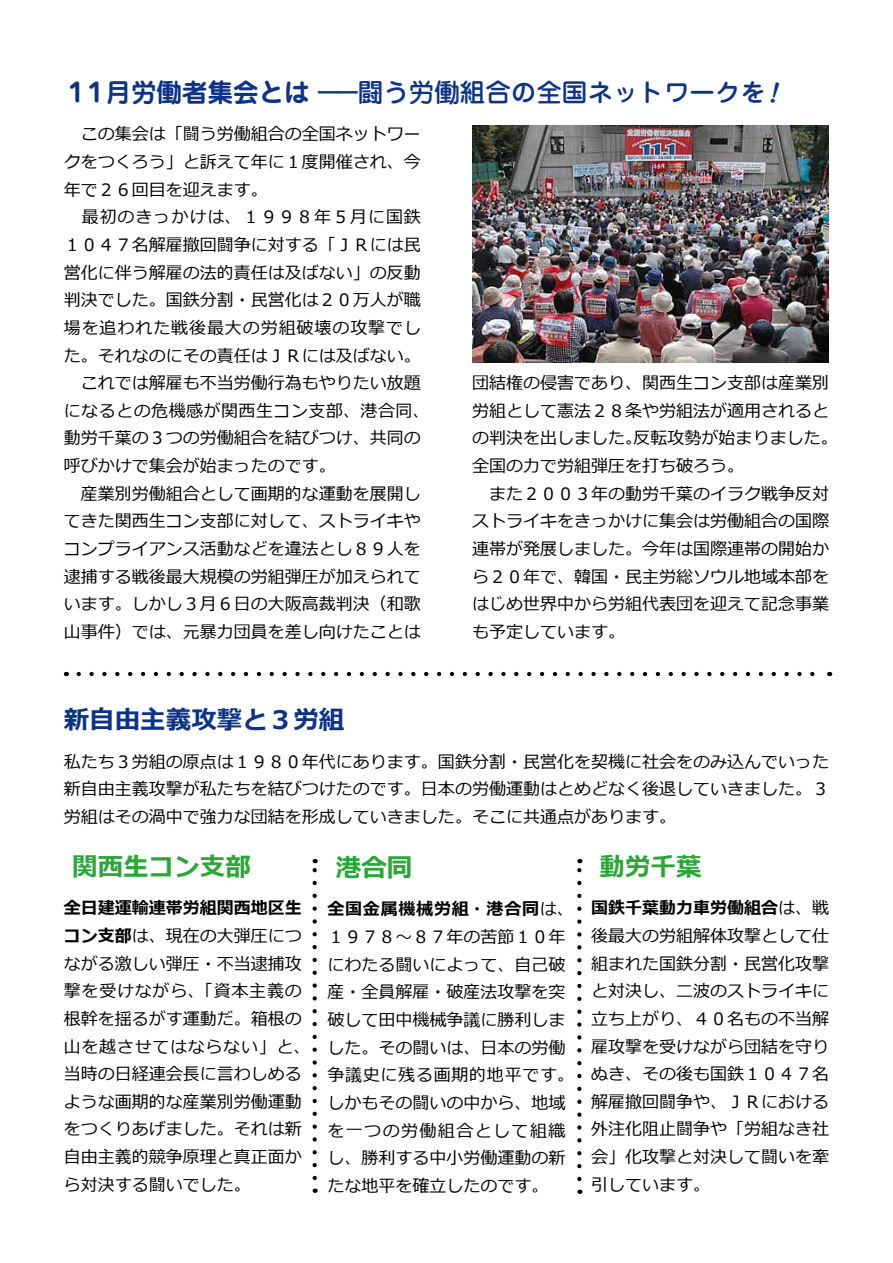
<style>
.page{position:relative;width:893px;height:1263px;background:#fff}
.page>*{position:absolute;margin:0;border:0;box-sizing:border-box;transform-origin:0 0}
.t1{font:500 25.5px "Jun 34 Pro";color:#0c3388;scale:.8 1}
.t2{font:700 25.5px "Meiryo";color:#2aa738}
.t3{font:700 25.5px "Meiryo";color:#0c3388}
.t4{font:16.95px/27.6px "Meiryo";color:#000}
.s1{font-family:"Jun 501 Pro";font-weight:700}
.s2{font-weight:700}
</style>
<div class="page">
<img style="left:472px;top:125px;width:357px;height:237px">
<svg style="left:79px;top:672px;width:736px;height:4px"></svg>
<svg style="left:313px;top:859px;width:4px;height:319px"></svg>
<svg style="left:577px;top:859px;width:4px;height:320px"></svg>
<h1 class="t1" style="left:64px;top:72px;width:879px"><span class="s1">１１月労働者集会とは</span> ――闘う労働組合の全国ネットワークを</h1>
<p class="t4" style="left:64px;top:121px;width:367px">　この集会は「闘う労働組合の全国ネットワークをつくろう」と訴えて年に１度開催され、今年で２６回目を迎えます。<br>　最初のきっかけは、１９９８年５月に国鉄<br>１０４７名解雇撤回闘争に対する「ＪＲには民営化に伴う解雇の法的責任は及ばない」の反動判決でした。国鉄分割・民営化は２０万人が職場を追われた戦後最大の労組破壊の攻撃でした。それなのにその責任はＪＲには及ばない。　これでは解雇も不当労働行為もやりたい放題になるとの危機感が関西生コン支部、港合同、動労千葉の３つの労働組合を結びつけ、共同の呼びかけで集会が始まったのです。<br>　産業別労働組合として画期的な運動を展開してきた関西生コン支部に対して、ストライキやコンプライアンス活動などを違法とし８９人を逮捕する戦後最大規模の労組弾圧が加えられています。しかし３月６日の大阪高裁判決（和歌山事件）では、元暴力団員を差し向けたことは</p>
<p class="t4" style="left:472px;top:370px;width:367px">団結権の侵害であり、関西生コン支部は産業別労組として憲法２８条や労組法が適用されるとの判決を出しました。反転攻勢が始まりました。全国の力で労組弾圧を打ち破ろう。<br>　また２００３年の動労千葉のイラク戦争反対ストライキをきっかけに集会は労働組合の国際連帯が発展しました。今年は国際連帯の開始から２０年で、韓国・民主労総ソウル地域本部をはじめ世界中から労組代表団を迎えて記念事業も予定しています。</p>
<h1 class="t3" style="left:64px;top:702px;width:282px">新自由主義攻撃と３労組</h1>
<p class="t4" style="left:64px;top:748px;width:767px;text-align:justify">私たち３労組の原点は１９８０年代にあります。国鉄分割・民営化を契機に社会をのみ込んでいった新自由主義攻撃が私たちを結びつけたのです。日本の労働運動はとめどなく後退していきました。３労組はその渦中で強力な団結を形成していきました。そこに共通点があります。</p>
<h1 class="t2" style="left:72px;top:849px;width:180px">関西生コン支部</h1>
<p class="t4" style="left:64px;top:895px;width:248px"><span class="s2">全日建運輸連帯労組関西地区生コン支部</span>は、現在の大弾圧につながる激しい弾圧・不当逮捕攻撃を受けながら、「資本主義の根幹を揺るがす運動だ。箱根の山を越させてはならない」と、当時の日経連会長に言わしめるような画期的な産業別労働運動をつくりあげました。それは新自由主義的競争原理と真正面から対決する闘いでした。</p>
<h1 class="t2" style="left:336px;top:850px;width:78px">港合同</h1>
<p class="t4" style="left:327px;top:896px;width:248px"><span class="s2">全国金属機械労組・港合同</span>は、<br>１９７８～８７年の苦節１０年にわたる闘いによって、自己破産・全員解雇・破産法攻撃を突破して田中機械争議に勝利しました。その闘いは、日本の労働争議史に残る画期的地平です。しかもその闘いの中から、地域を一つの労働組合として組織し、勝利する中小労働運動の新たな地平を確立したのです。</p>
<h1 class="t2" style="left:599px;top:849px;width:104px">動労千葉</h1>
<p class="t4" style="left:591px;top:895px;width:240px;text-align:justify"><span class="s2">国鉄千葉動力車労働組合</span>は、戦後最大の労組解体攻撃として仕組まれた国鉄分割・民営化攻撃と対決し、二波のストライキに立ち上がり、４０名もの不当解雇攻撃を受けながら団結を守りぬき、その後も国鉄１０４７名解雇撤回闘争や、ＪＲにおける外注化阻止闘争や「労組なき社会」化攻撃と対決して闘いを牽引しています。</p>
</div>
